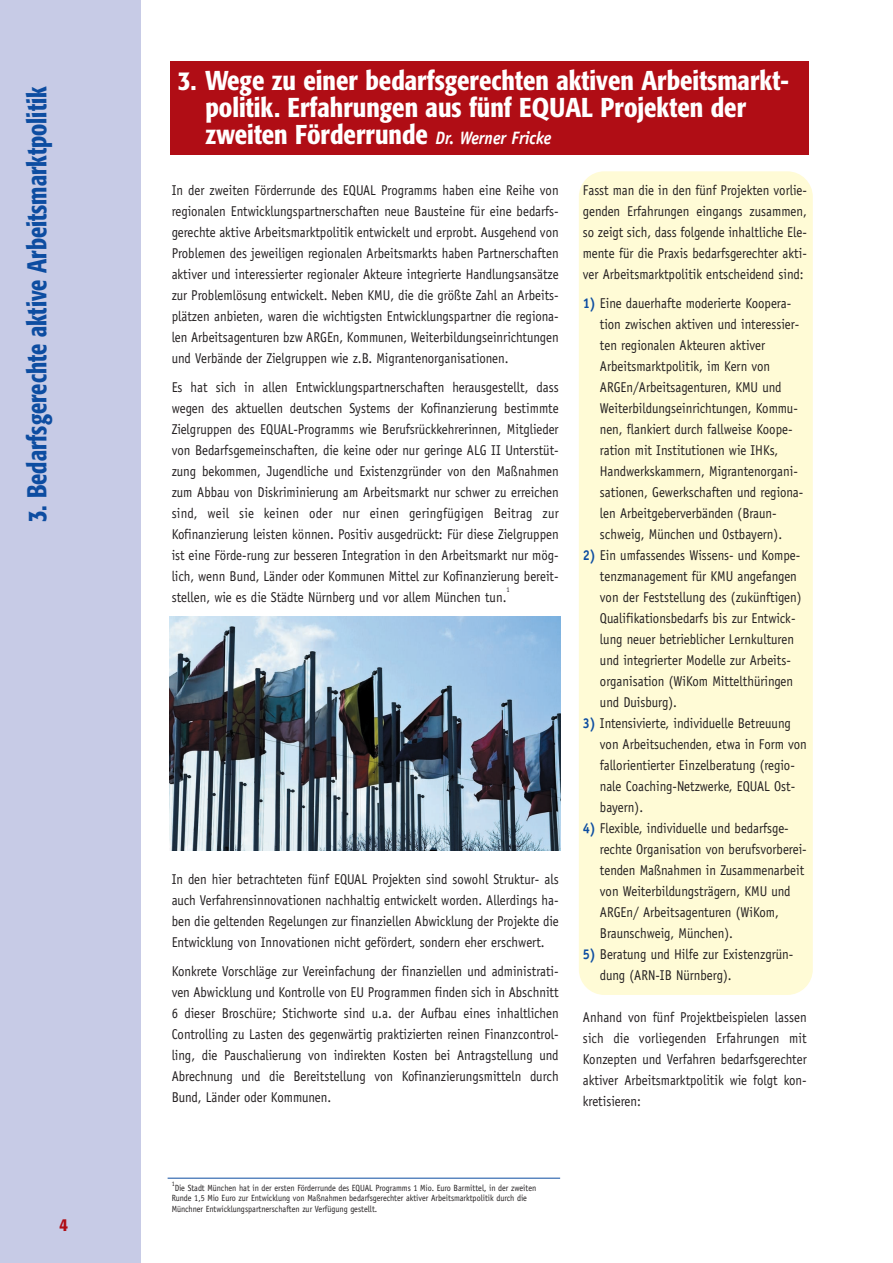
<style>
.page{position:relative;width:893px;height:1263px;background:#fff}
.page>*{position:absolute;margin:0;border:0;box-sizing:border-box;transform-origin:0 0}
.t1{font:500 27px/27px "Formata Condensed BQ";color:#fff}
.t2{font:500 27px "Formata Condensed BQ";color:#0d4da1;scale:.9 1}
.t3{font:500 18px "Formata Condensed BQ";color:#b00d15}
.t4{font:14.25px/21px "Officina Sans";color:#231f20;text-align:justify;scale:.9 1}
.t5{font:9px/10.5px "Officina Sans";color:#231f20;scale:.9 1}
.t6{font:7.2px "Officina Sans";color:#231f20;scale:.9 1}
.t7{font:6.75px "Officina Sans";color:#231f20;scale:.9 1}
.s1{font-family:"Officina Sans";font-weight:700;font-style:italic;font-size:18px}
.s2{font-weight:700;color:#0d4da1}
</style>
<div class="page">
<div style="left:579px;top:171px;width:233px;height:824px;background:#fffbd6;border-radius:26px"></div>
<div style="left:0;top:0;width:140px;height:1263px;background:#c7cbe6"></div>
<div style="left:170px;top:62px;width:638px;height:93px;background:#b00d15"></div>
<img style="left:170px;top:617px;width:390px;height:233px">
<hr style="left:168px;top:1178px;width:392px;height:1px;background:#0d4da1">
<h1 class="t2" style="left:26px;top:522px;width:485px;rotate:-90deg">3. Bedarfsgerechte aktive Arbeitsmarktpolitik</h1>
<p class="t3" style="left:59px;top:1217px;width:10px">4</p>
<h1 class="t1" style="left:205px;top:70px;width:585px;text-indent:-28px">3. Wege zu einer bedarfsgerechten aktiven Arbeitsmarkt&shy;politik. Erfahrungen aus fünf EQUAL Projekten der zweiten Förderrunde <span class="s1">Dr. Werner Fricke</span></h1>
<p class="t4" style="left:172px;top:181px;width:431px">In der zweiten Förderrunde des EQUAL Programms haben eine Reihe von regionalen Entwicklungspartnerschaften neue Bausteine für eine bedarfs&shy;gerechte aktive Arbeitsmarktpolitik entwickelt und erprobt. Ausgehend von Problemen des jeweiligen regionalen Arbeitsmarkts haben Partnerschaften aktiver und interessierter regionaler Akteure integrierte Handlungsansätze zur Problemlösung entwickelt. Neben KMU, die die größte Zahl an Arbeits&shy;plätzen anbieten, waren die wichtigsten Entwicklungspartner die regiona&shy;len Arbeitsagenturen bzw ARGEn, Kommunen, Weiterbildungseinrichtungen und Verbände der Zielgruppen wie z.B. Migrantenorganisationen.</p>
<p class="t4" style="left:172px;top:378px;width:431px">Es hat sich in allen Entwicklungspartnerschaften herausgestellt, dass wegen des aktuellen deutschen Systems der Kofinanzierung bestimmte Zielgruppen des EQUAL-Programms wie Berufsrückkehrerinnen, Mitglieder von Bedarfsgemeinschaften, die keine oder nur geringe ALG II Unterstüt&shy;zung bekommen, Jugendliche und Existenzgründer von den Maßnahmen zum Abbau von Diskriminierung am Arbeitsmarkt nur schwer zu erreichen sind, weil sie keinen oder nur einen geringfügigen Beitrag zur Kofinanzierung leisten können. Positiv ausgedrückt: Für diese Zielgruppen ist eine Förde-rung zur besseren Integration in den Arbeitsmarkt nur mög&shy;lich, wenn Bund, Länder oder Kommunen Mittel zur Kofinanzierung bereit&shy;stellen, wie es die Städte Nürnberg und vor allem München tun.</p>
<p class="t6" style="left:506px;top:587px;width:5px">1</p>
<p class="t4" style="left:172px;top:870px;width:431px">In den hier betrachteten fünf EQUAL Projekten sind sowohl Struktur- als auch Verfahrensinnovationen nachhaltig entwickelt worden. Allerdings ha&shy;ben die geltenden Regelungen zur finanziellen Abwicklung der Projekte die Entwicklung von Innovationen nicht gefördert, sondern eher erschwert.</p>
<p class="t4" style="left:172px;top:962px;width:431px">Konkrete Vorschläge zur Vereinfachung der finanziellen und administrati&shy;ven Abwicklung und Kontrolle von EU Programmen finden sich in Abschnitt 6 dieser Broschüre; Stichworte sind u.a. der Aufbau eines inhaltlichen Controlling zu Lasten des gegenwärtig praktizierten reinen Finanzcontrol&shy;ling, die Pauschalierung von indirekten Kosten bei Antragstellung und Abrechnung und die Bereitstellung von Kofinanzierungsmitteln durch Bund, Länder oder Kommunen.</p>
<p class="t4" style="left:583px;top:181px;width:250px">Fasst man die in den fünf Projekten vorlie&shy;genden Erfahrungen eingangs zusammen, so zeigt sich, dass folgende inhaltliche Ele&shy;mente für die Praxis bedarfsgerechter akti&shy;ver Arbeitsmarktpolitik entscheidend sind:</p>
<p class="t4" style="left:600px;top:294px;width:227px;text-align:left;text-indent:-17px"><span class="s2">1)</span> Eine dauerhafte moderierte Koopera&shy;tion zwischen aktiven und interessier&shy;ten regionalen Akteuren aktiver Arbeitsmarktpolitik, im Kern von ARGEn/Arbeitsagenturen, KMU und Weiterbildungseinrichtungen, Kommu&shy;nen, flankiert durch fallweise Koope&shy;ration mit Institutionen wie IHKs, Handwerkskammern, Migrantenorgani&shy;sationen, Gewerkschaften und regiona&shy;len Arbeitgeberverbänden (Braun&shy;schweig, München und Ostbayern).</p>
<p class="t4" style="left:600px;top:546px;width:225px;text-align:left;text-indent:-17px"><span class="s2">2)</span> Ein umfassendes Wissens- und Kompe&shy;tenzmanagement für KMU angefangen von der Feststellung des (zukünftigen)<br>Qualifikationsbedarfs bis zur Entwick&shy;lung neuer betrieblicher Lernkulturen und integrierter Modelle zur Arbeits&shy;organisation (WiKom Mittelthüringen und Duisburg).</p>
<p class="t4" style="left:600px;top:714px;width:231px;text-align:left;text-indent:-17px"><span class="s2">3)</span> Intensivierte, individuelle Betreuung von Arbeitsuchenden, etwa in Form von fallorientierter Einzelberatung (regio&shy;nale Coaching-Netzwerke, EQUAL Ost&shy;bayern).</p>
<p class="t4" style="left:600px;top:819px;width:231px;text-align:left;text-indent:-17px"><span class="s2">4)</span> Flexible, individuelle und bedarfsge&shy;rechte Organisation von berufsvorberei&shy;tenden Maßnahmen in Zusammenarbeit von Weiterbildungsträgern, KMU und ARGEn/ Arbeitsagenturen (WiKom, Braunschweig, München).</p>
<p class="t4" style="left:600px;top:945px;width:216px;text-indent:-17px"><span class="s2">5)</span> Beratung und Hilfe zur Existenzgrün&shy;dung (ARN-IB Nürnberg).</p>
<p class="t4" style="left:583px;top:1008px;width:250px">Anhand von fünf Projektbeispielen lassen sich die vorliegenden Erfahrungen mit Konzepten und Verfahren bedarfsgerechter aktiver Arbeitsmarktpolitik wie folgt kon&shy;kretisieren:</p>
<p class="t7" style="left:172px;top:1181px;width:5px">1</p>
<p class="t5" style="left:172px;top:1183px;width:406px;text-indent:3px">Die Stadt München hat in der ersten Förderrunde des EQUAL Programms 1 Mio. Euro Barmittel, in der zweiten<br>Runde 1,5 Mio Euro zur Entwicklung von Maßnahmen bedarfsgerechter aktiver Arbeitsmarktpolitik durch die<br>Münchner Entwicklungspartnerschaften zur Verfügung gestellt.</p>
</div>
